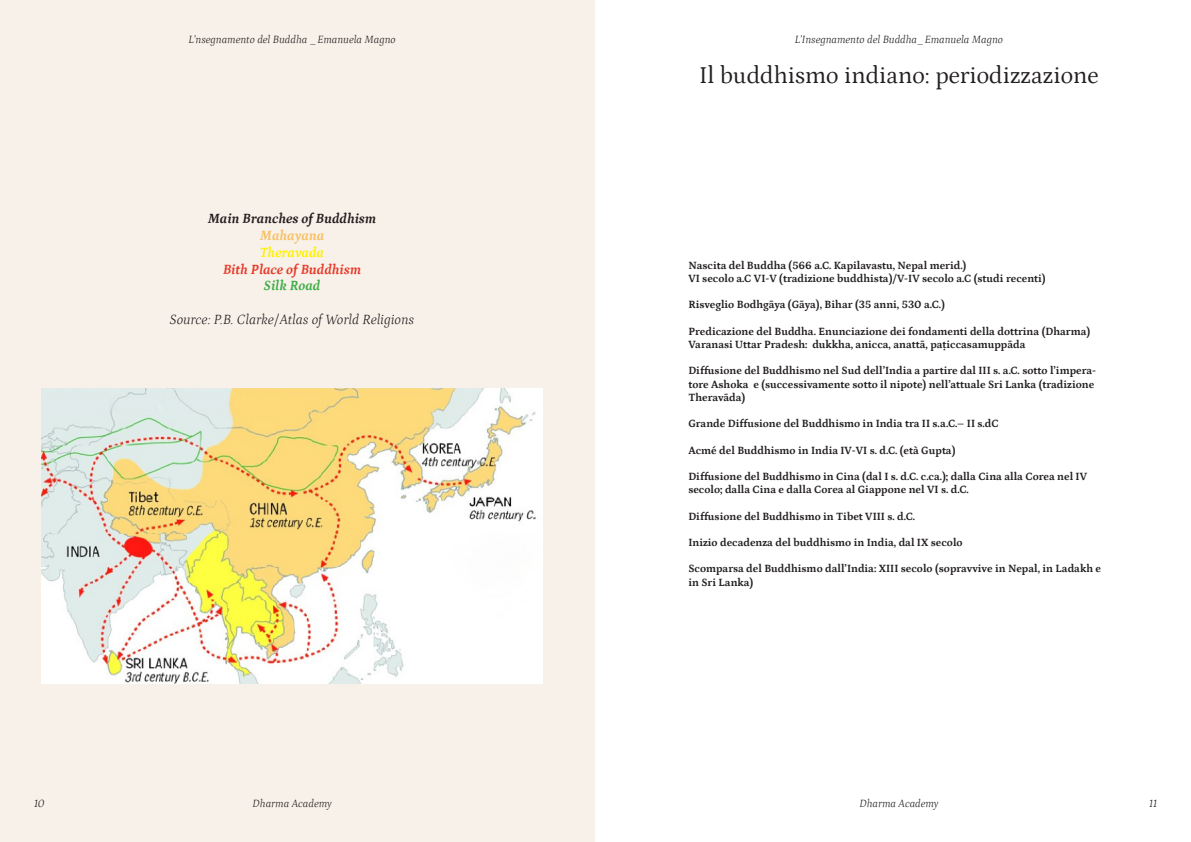
<style>
.page{position:relative;width:1191px;height:842px;background:#fff}
.page>*{position:absolute;margin:0;border:0;box-sizing:border-box;transform-origin:0 0}
.t1{font:24px "Petrona";color:#231f20}
.t2{font:italic 300 14px "Petrona";color:#231f20}
.t3{font:italic 700 14px "Petrona";color:#231f20}
.t4{font:italic 700 14px "Petrona";color:#e73a2a}
.t5{font:italic 700 14px "Petrona";color:#fff101}
.t6{font:italic 700 14px "Petrona";color:#f7c063}
.t7{font:italic 700 14px "Petrona";color:#40ae49}
.t8{font:700 11px/13.2px "Petrona";color:#231f20}
.t9{font:italic 300 11px "Petrona";color:#231f20}
</style>
<div class="page">
<div style="left:0;top:0;width:594px;height:842px;background:#f8f1e9"></div>
<img style="left:41px;top:388px;width:502px;height:295px">
<p class="t9" style="left:188px;top:32px;width:209px">L’nsegnamento del Buddha _Emanuela Magno</p>
<p class="t3" style="left:208px;top:208px;width:170px">Main Branches of Buddhism</p>
<p class="t6" style="left:260px;top:225px;width:66px">Mahayana</p>
<p class="t5" style="left:260px;top:242px;width:65px">Theravada</p>
<p class="t4" style="left:223px;top:258px;width:140px">Bith Place of Buddhism</p>
<p class="t7" style="left:264px;top:275px;width:58px">Silk Road</p>
<p class="t2" style="left:170px;top:309px;width:246px">Source: P.B. Clarke/Atlas of World Religions</p>
<p class="t9" style="left:794px;top:32px;width:210px">L’Insegnamento del Buddha_Emanuela Magno</p>
<p class="t1" style="left:699px;top:57px;width:401px">Il buddhismo indiano: periodizzazione</p>
<p class="t8" style="left:688px;top:258px;width:279px">Nascita del Buddha (566 a.C. Kapilavastu, Nepal merid.)</p>
<p class="t8" style="left:688px;top:271px;width:359px">VI secolo a.C VI-V (tradizione buddhista)/V-IV secolo a.C (studi recenti)</p>
<p class="t8" style="left:688px;top:297px;width:258px">Risveglio Bodhgāya (Gāya), Bihar (35 anni, 530 a.C.)</p>
<p class="t8" style="left:688px;top:324px;width:403px">Predicazione del Buddha. Enunciazione dei fondamenti della dottrina (Dharma)<br>Varanasi Uttar Pradesh: dukkha, anicca, anattā, paṭiccasamuppāda</p>
<p class="t8" style="left:688px;top:363px;width:409px">Diffusione del Buddhismo nel Sud dell’India a partire dal III s. a.C. sotto l’impera&shy;tore Ashoka e (successivamente sotto il nipote) nell’attuale Sri Lanka (tradizione<br>Theravāda)</p>
<p class="t8" style="left:688px;top:416px;width:312px">Grande Diffusione del Buddhismo in India tra II s.a.C.– II s.dC</p>
<p class="t8" style="left:688px;top:443px;width:269px">Acmé del Buddhismo in India IV-VI s. d.C. (età Gupta)</p>
<p class="t8" style="left:688px;top:469px;width:400px">Diffusione del Buddhismo in Cina (dal I s. d.C. c.ca.); dalla Cina alla Corea nel IV secolo; dalla Cina e dalla Corea al Giappone nel VI s. d.C.</p>
<p class="t8" style="left:688px;top:509px;width:228px">Diffusione del Buddhismo in Tibet VIII s. d.C.</p>
<p class="t8" style="left:688px;top:535px;width:276px">Inizio decadenza del buddhismo in India, dal IX secolo</p>
<p class="t8" style="left:688px;top:561px;width:414px">Scomparsa del Buddhismo dall’India: XIII secolo (sopravvive in Nepal, in Ladakh e in Sri Lanka)</p>
<p class="t9" style="left:34px;top:795px;width:12px">10</p>
<p class="t9" style="left:859px;top:795px;width:80px">Dharma Academy</p>
<p class="t9" style="left:1149px;top:795px;width:9px">11</p>
<p class="t9" style="left:253px;top:795px;width:80px">Dharma Academy</p>
</div>
